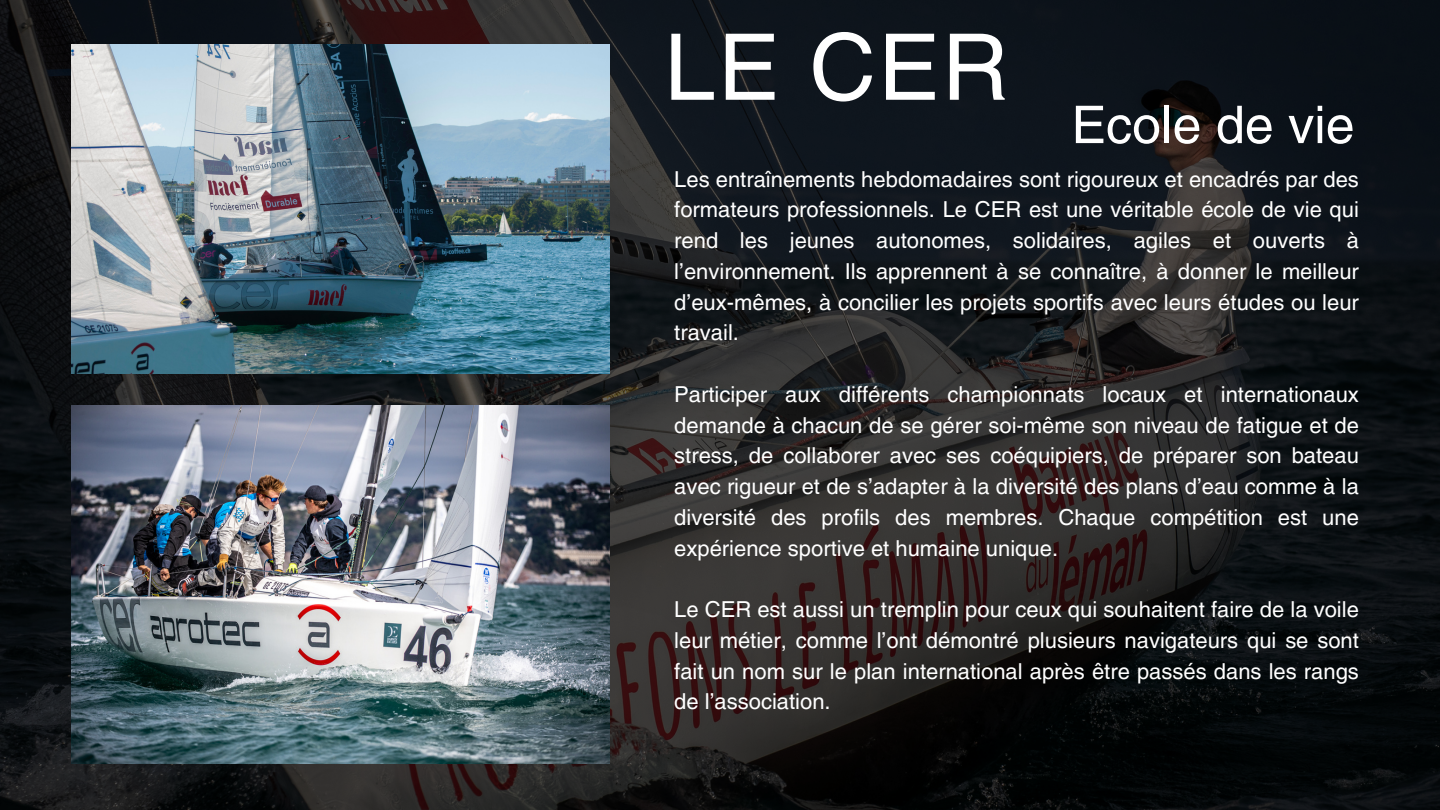
<style>
.page{position:relative;width:1440px;height:810px;background:#fff}
.page>*{position:absolute;margin:0;border:0;box-sizing:border-box;transform-origin:0 0}
.t1{font:92px "Helvetica LT Pro";color:#fff}
.t2{font:52px "Helvetica LT Pro";color:#fff}
.t3{font:22px/30.8px "Helvetica LT Pro";color:#fff;text-align:justify}
</style>
<div class="page">
<img style="left:0;top:0;width:1440px;height:810px">
<img style="left:71px;top:44px;width:538px;height:330px">
<img style="left:71px;top:405px;width:538px;height:359px">
<p class="t1" style="left:664px;top:34px;width:345px">LE CER</p>
<p class="t2" style="left:1071px;top:106px;width:285px">Ecole de vie</p>
<p class="t3" style="left:674px;top:166px;width:686px">Les entraînements hebdomadaires sont rigoureux et encadrés par des formateurs professionnels. Le CER est une véritable école de vie qui rend les jeunes autonomes, solidaires, agiles et ouverts à l’environnement. Ils apprennent à se connaître, à donner le meilleur d’eux-mêmes, à concilier les projets sportifs avec leurs études ou leur travail.</p>
<p class="t3" style="left:674px;top:381px;width:686px">Participer aux différents championnats locaux et internationaux demande à chacun de se gérer soi-même son niveau de fatigue et de stress, de collaborer avec ses coéquipiers, de préparer son bateau avec rigueur et de s’adapter à la diversité des plans d’eau comme à la diversité des profils des membres. Chaque compétition est une expérience sportive et humaine unique.</p>
<p class="t3" style="left:674px;top:596px;width:686px">Le CER est aussi un tremplin pour ceux qui souhaitent faire de la voile leur métier, comme l’ont démontré plusieurs navigateurs qui se sont fait un nom sur le plan international après être passés dans les rangs de l’association.</p>
</div>
